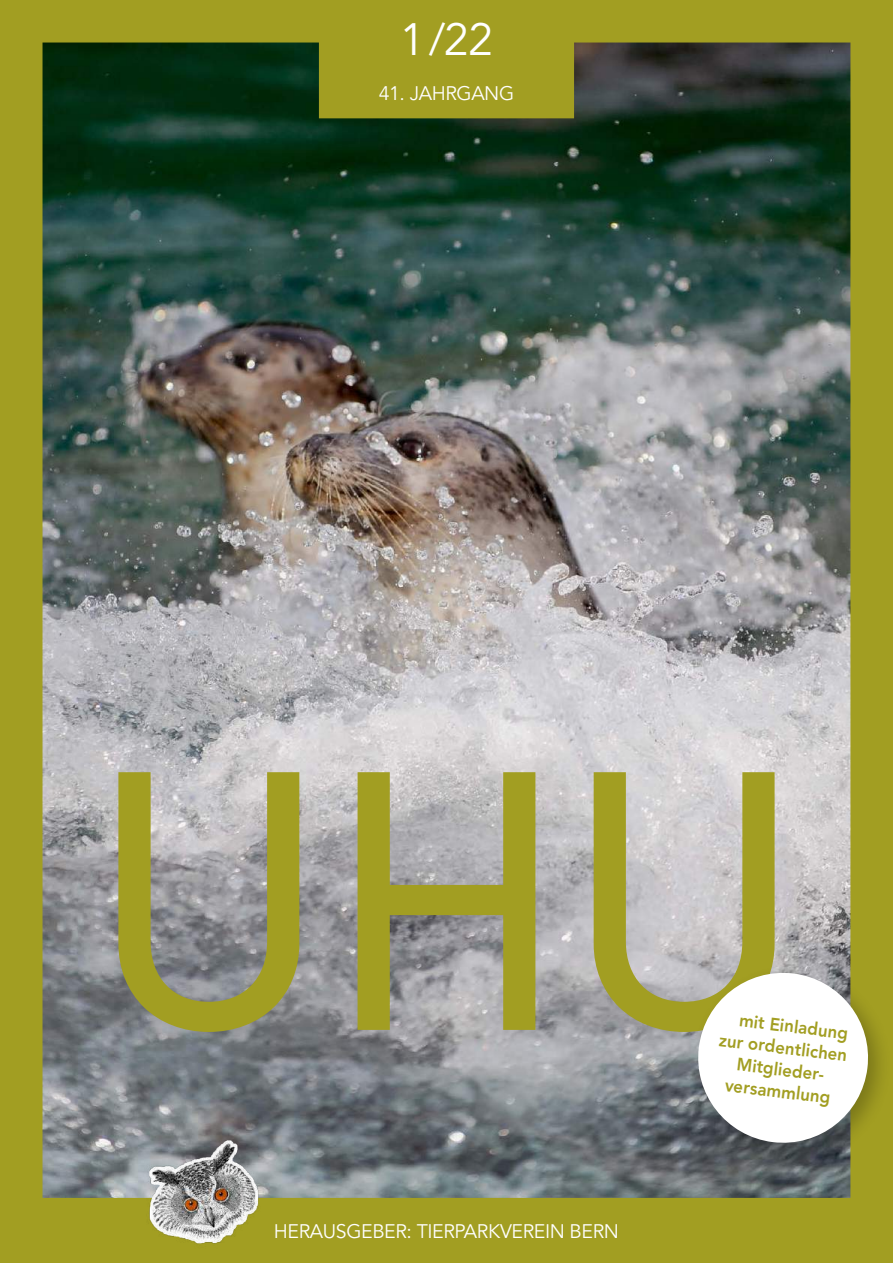
<style>
.page{position:relative;width:893px;height:1263px;background:#fff}
.page>*{position:absolute;margin:0;border:0;box-sizing:border-box;transform-origin:0 0}
.t1{font:45px "Avenir LT Std";color:#fff}
.t2{font:19.5px "Avenir LT Std";letter-spacing:-.02em;color:#fff}
.t3{font:800 17.85px "Avenir LT Std";color:#a29e22;scale:.94 1}
</style>
<div class="page">
<img style="left:0;top:0;width:893px;height:1263px">
<img style="left:136px;top:1130px;width:142px;height:133px">
<svg style="left:358px;top:772px;width:177px;height:258px;background:#a6a470"></svg>
<svg style="left:118px;top:772px;width:181px;height:260px;background:#a09e71"></svg>
<svg style="left:594px;top:772px;width:181px;height:260px;background:#bab78b"></svg>
<div style="left:689px;top:964px;width:204px;height:203px;background:#000;opacity:.25"></div>
<svg style="left:693px;top:968px;width:180px;height:180px"></svg>
<h1 class="t1" style="left:400px;top:14px;width:95px">1/22</h1>
<p class="t2" style="left:379px;top:82px;width:137px">41. JAHRGANG</p>
<p class="t2" style="left:274px;top:1220px;width:347px">HERAUSGEBER: TIERPARKVEREIN BERN</p>
<p class="t3" style="left:741px;top:1009px;width:118px;rotate:7deg">mit Einladung</p>
<p class="t3" style="left:720px;top:1029px;width:139px;rotate:7deg">zur ordentlichen</p>
<p class="t3" style="left:738px;top:1053px;width:99px;rotate:7deg">Mitglieder-</p>
<p class="t3" style="left:727px;top:1074px;width:114px;rotate:7deg">versammlung</p>
</div>
